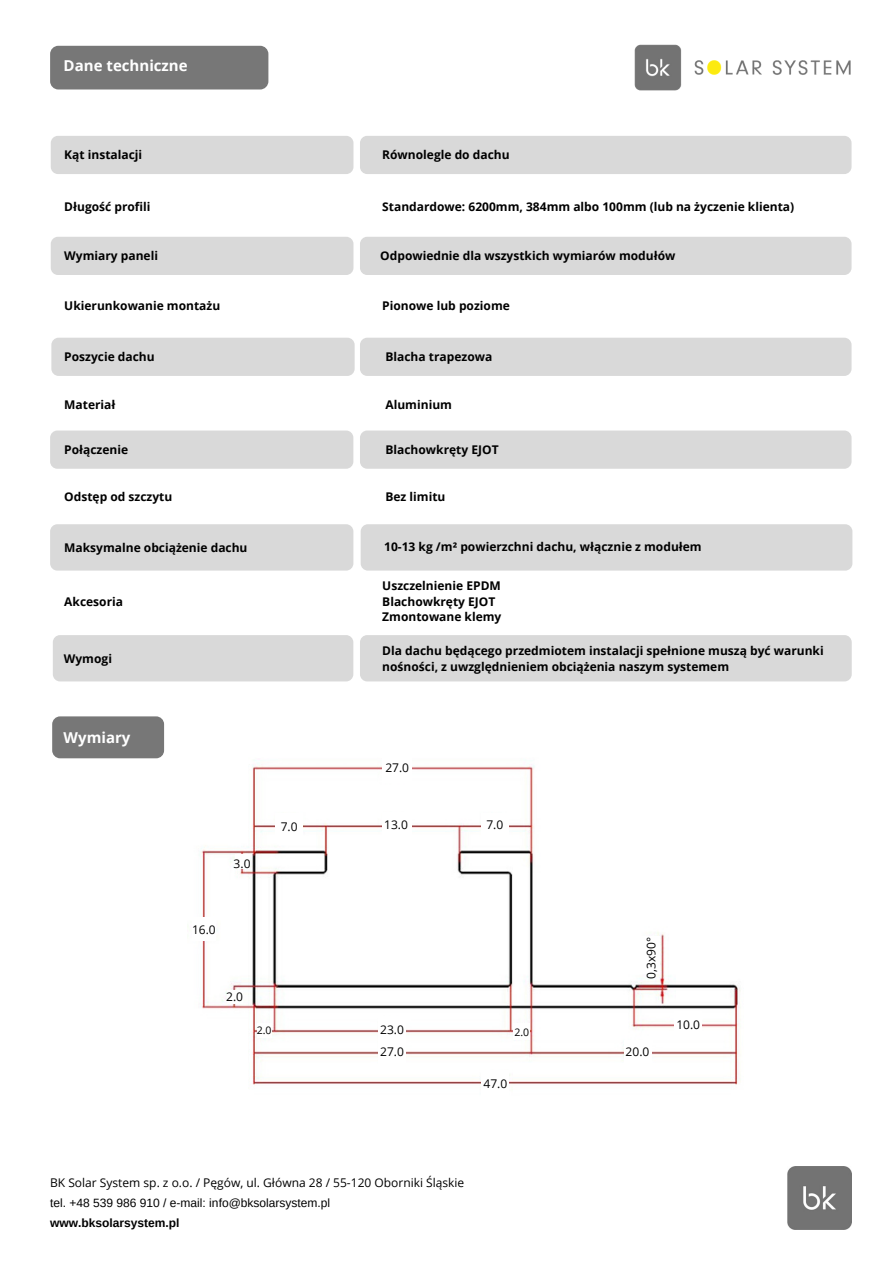
<style>
.page{position:relative;width:894px;height:1264px;background:#fff}
.page>*{position:absolute;margin:0;border:0;box-sizing:border-box;transform-origin:0 0}
.t1{font:700 15px "Open Sans";color:#fff}
.t2{font:700 12px/15.8px "Open Sans";color:#000}
.t3{font:12px/21.8px "Open Sans";color:#000}
.t4{font:12px "Arimo";color:#000}
.t5{font:700 12px "Arimo";color:#000}
.t6{font:10.5px "Open Sans";color:#000}
</style>
<div class="page">
<img style="left:634px;top:44px;width:217px;height:47px">
<div style="left:50px;top:46px;width:218px;height:43px;background:#777;border-radius:8px"></div>
<img style="left:787px;top:1166px;width:64px;height:63px">
<div style="left:51px;top:136px;width:302px;height:38px;background:#d9d9d9;border-radius:7px"></div>
<div style="left:51px;top:237px;width:302px;height:38px;background:#d9d9d9;border-radius:7px"></div>
<div style="left:50px;top:524px;width:303px;height:46px;background:#d9d9d9;border-radius:7px"></div>
<div style="left:360px;top:136px;width:491px;height:38px;background:#d9d9d9;border-radius:7px"></div>
<div style="left:360px;top:237px;width:491px;height:38px;background:#d9d9d9;border-radius:7px"></div>
<div style="left:51px;top:338px;width:303px;height:38px;background:#d9d9d9;border-radius:7px"></div>
<div style="left:360px;top:338px;width:491px;height:38px;background:#d9d9d9;border-radius:7px"></div>
<div style="left:50px;top:430px;width:303px;height:39px;background:#d9d9d9;border-radius:7px"></div>
<div style="left:360px;top:430px;width:491px;height:39px;background:#d9d9d9;border-radius:7px"></div>
<div style="left:53px;top:635px;width:300px;height:46px;background:#d9d9d9;border-radius:7px"></div>
<div style="left:360px;top:635px;width:491px;height:46px;background:#d9d9d9;border-radius:7px"></div>
<div style="left:52px;top:716px;width:112px;height:42px;background:#777;border-radius:8px"></div>
<div style="left:360px;top:524px;width:492px;height:46px;background:#d9d9d9;border-radius:7px"></div>
<img style="left:187px;top:760px;width:554px;height:325px">
<div style="left:382px;top:755px;width:30px;height:27px;background:#fff"></div>
<div style="left:382px;top:812px;width:30px;height:27px;background:#fff"></div>
<div style="left:481px;top:813px;width:28px;height:27px;background:#fff"></div>
<div style="left:275px;top:813px;width:28px;height:27px;background:#fff"></div>
<div style="left:234px;top:854px;width:15px;height:15px;background:#fff"></div>
<div style="left:192px;top:917px;width:24px;height:24px;background:#fff"></div>
<div style="left:227px;top:989px;width:15px;height:14px;background:#fff"></div>
<div style="left:257px;top:1023px;width:14px;height:14px;background:#fff"></div>
<div style="left:378px;top:1016px;width:27px;height:27px;background:#fff"></div>
<div style="left:378px;top:1040px;width:27px;height:27px;background:#fff"></div>
<div style="left:513px;top:1023px;width:16px;height:16px;background:#fff"></div>
<div style="left:481px;top:1070px;width:28px;height:27px;background:#fff"></div>
<div style="left:623px;top:1039px;width:28px;height:28px;background:#fff"></div>
<div style="left:674px;top:1011px;width:27px;height:28px;background:#fff"></div>
<div style="left:632px;top:936px;width:27px;height:37px;background:#fff"></div>
<p class="t1" style="left:64px;top:55px;width:125px">Dane techniczne</p>
<p class="t2" style="left:382px;top:147px;width:129px">Równolegle do dachu</p>
<p class="t2" style="left:64px;top:147px;width:79px">Kąt instalacji</p>
<p class="t2" style="left:64px;top:198px;width:88px">Długość profili</p>
<p class="t2" style="left:382px;top:198px;width:413px">Standardowe: 6200mm, 384mm albo 100mm (lub na życzenie klienta)</p>
<p class="t2" style="left:64px;top:248px;width:95px">Wymiary paneli</p>
<p class="t2" style="left:64px;top:297px;width:157px">Ukierunkowanie montażu</p>
<p class="t2" style="left:382px;top:297px;width:129px">Pionowe lub poziome</p>
<p class="t2" style="left:380px;top:248px;width:296px">Odpowiednie dla wszystkich wymiarów modułów</p>
<p class="t2" style="left:64px;top:349px;width:92px">Poszycie dachu</p>
<p class="t2" style="left:385px;top:349px;width:108px">Blacha trapezowa</p>
<p class="t2" style="left:64px;top:396px;width:53px">Materiał</p>
<p class="t2" style="left:385px;top:396px;width:68px">Aluminium</p>
<p class="t2" style="left:64px;top:441px;width:65px">Połączenie</p>
<p class="t2" style="left:385px;top:441px;width:115px">Blachowkręty EJOT</p>
<p class="t2" style="left:64px;top:488px;width:110px">Odstęp od szczytu</p>
<p class="t2" style="left:385px;top:488px;width:61px">Bez limitu</p>
<p class="t2" style="left:64px;top:539px;width:185px">Maksymalne obciążenie dachu</p>
<p class="t2" style="left:64px;top:593px;width:60px">Akcesoria</p>
<p class="t2" style="left:64px;top:650px;width:50px">Wymogi</p>
<p class="t1" style="left:64px;top:727px;width:68px">Wymiary</p>
<p class="t3" style="left:233px;top:852px;width:18px">3.0</p>
<p class="t3" style="left:192px;top:918px;width:25px">16.0</p>
<p class="t3" style="left:226px;top:985px;width:18px">2.0</p>
<p class="t2" style="left:384px;top:538px;width:319px">10-13 kg /m² powierzchni dachu, włącznie z modułem</p>
<p class="t2" style="left:382px;top:577px;width:121px">Uszczelnienie EPDM<br>Blachowkręty EJOT<br>Zmontowane klemy</p>
<p class="t2" style="left:382px;top:642px;width:443px">Dla dachu będącego przedmiotem instalacji spełnione muszą być warunki nośności, z uwzględnieniem obciążenia naszym systemem</p>
<p class="t3" style="left:385px;top:756px;width:25px">27.0</p>
<p class="t3" style="left:281px;top:815px;width:18px">7.0</p>
<p class="t3" style="left:384px;top:813px;width:25px">13.0</p>
<p class="t3" style="left:486px;top:813px;width:18px">7.0</p>
<p class="t3" style="left:640px;top:978px;width:43px;rotate:-90deg">0,3x90°</p>
<p class="t6" style="left:257px;top:1022px;width:16px">2.0</p>
<p class="t3" style="left:380px;top:1018px;width:25px">23.0<br>27.0</p>
<p class="t6" style="left:514px;top:1024px;width:16px">2.0</p>
<p class="t3" style="left:483px;top:1072px;width:25px">47.0</p>
<p class="t3" style="left:50px;top:1171px;width:415px">BK Solar System sp. z o.o. / Pęgów, ul. Główna 28 / 55-120 Oborniki Śląskie</p>
<p class="t4" style="left:50px;top:1196px;width:281px">tel. +48 539 986 910 / e-mail: info@bksolarsystem.pl</p>
<p class="t5" style="left:50px;top:1216px;width:131px">www.bksolarsystem.pl</p>
<p class="t3" style="left:625px;top:1040px;width:25px">20.0</p>
<p class="t3" style="left:676px;top:1013px;width:25px">10.0</p>
</div>
